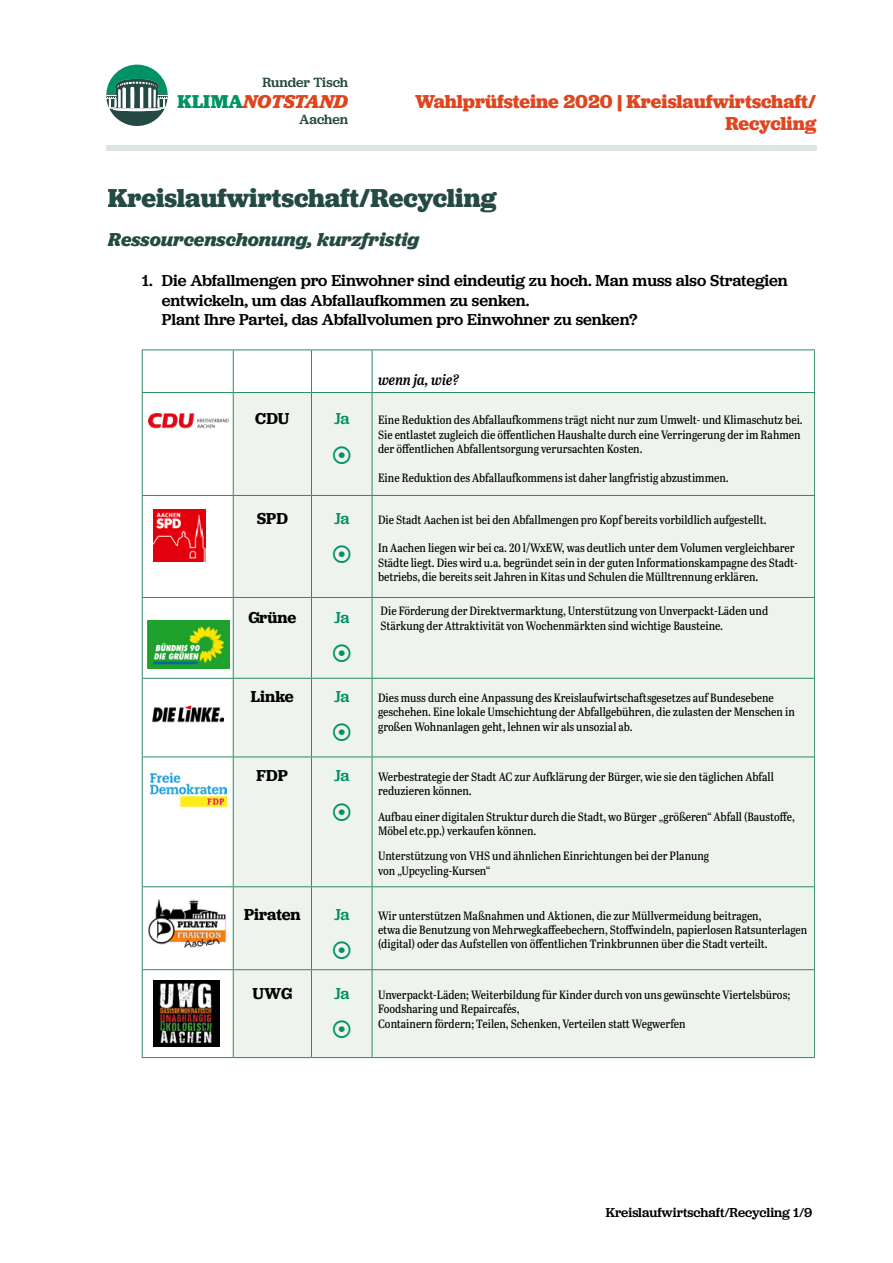
<style>
.page{position:relative;width:893px;height:1263px;background:#fff}
.page>*{position:absolute;margin:0;border:0;box-sizing:border-box;transform-origin:0 0}
.t1{font:700 27px "Jubilat";color:#254a43}
.t2{font:700 19.5px/22.5px "Jubilat";color:#df4620;text-align:right}
.t3{font:italic 700 19.5px "Jubilat";color:#254a43}
.t4{font:italic 700 19.35px "Jubilat";color:#de451f}
.t5{font:500 16.5px/19.8px "Jubilat";color:#000}
.t6{font:600 16.5px "Jubilat";color:#000}
.t7{font:500 16.5px "Jubilat";letter-spacing:-.03em;color:#009264}
.t8{font:italic 15px "Abril Titling Cnd Sb";color:#000}
.t9{font:500 13.95px "Jubilat";color:#244a43}
.t10{font:500 13.5px "Jubilat";color:#000}
.t11{font:12px/14.4px "Abril Titling Cnd";color:#000}
.s1{font-style:normal;color:#009264}
</style>
<div class="page">
<svg style="left:106px;top:64px;width:62px;height:62px"></svg>
<div style="left:234px;top:393px;width:579px;height:664px;background:#eef3ee"></div>
<hr style="left:142px;top:349px;width:91px;height:1px;background:#2d8c5d">
<hr style="left:142px;top:350px;width:1px;height:42px;background:#2d8c5d">
<hr style="left:233px;top:349px;width:78px;height:1px;background:#2d8c5d">
<hr style="left:233px;top:350px;width:1px;height:42px;background:#2d8c5d">
<hr style="left:311px;top:349px;width:61px;height:1px;background:#2d8c5d">
<hr style="left:311px;top:350px;width:1px;height:42px;background:#2d8c5d">
<hr style="left:372px;top:349px;width:443px;height:1px;background:#2d8c5d">
<hr style="left:372px;top:350px;width:1px;height:42px;background:#2d8c5d">
<hr style="left:142px;top:392px;width:91px;height:1px;background:#2d8c5d">
<hr style="left:142px;top:393px;width:1px;height:102px;background:#2d8c5d">
<hr style="left:233px;top:392px;width:78px;height:1px;background:#2d8c5d">
<hr style="left:233px;top:393px;width:1px;height:102px;background:#2d8c5d">
<hr style="left:311px;top:392px;width:61px;height:1px;background:#2d8c5d">
<hr style="left:311px;top:393px;width:1px;height:102px;background:#2d8c5d">
<hr style="left:372px;top:392px;width:443px;height:1px;background:#2d8c5d">
<hr style="left:372px;top:393px;width:1px;height:102px;background:#2d8c5d">
<hr style="left:142px;top:495px;width:91px;height:1px;background:#2d8c5d">
<hr style="left:142px;top:496px;width:1px;height:101px;background:#2d8c5d">
<hr style="left:233px;top:495px;width:78px;height:1px;background:#2d8c5d">
<hr style="left:233px;top:496px;width:1px;height:101px;background:#2d8c5d">
<hr style="left:311px;top:495px;width:61px;height:1px;background:#2d8c5d">
<hr style="left:311px;top:496px;width:1px;height:101px;background:#2d8c5d">
<hr style="left:372px;top:495px;width:443px;height:1px;background:#2d8c5d">
<hr style="left:372px;top:496px;width:1px;height:101px;background:#2d8c5d">
<hr style="left:142px;top:678px;width:91px;height:1px;background:#2d8c5d">
<hr style="left:142px;top:679px;width:1px;height:77px;background:#2d8c5d">
<hr style="left:233px;top:678px;width:78px;height:1px;background:#2d8c5d">
<hr style="left:233px;top:679px;width:1px;height:77px;background:#2d8c5d">
<hr style="left:311px;top:678px;width:61px;height:1px;background:#2d8c5d">
<hr style="left:311px;top:679px;width:1px;height:77px;background:#2d8c5d">
<hr style="left:372px;top:678px;width:443px;height:1px;background:#2d8c5d">
<hr style="left:372px;top:679px;width:1px;height:77px;background:#2d8c5d">
<hr style="left:142px;top:756px;width:91px;height:1px;background:#2d8c5d">
<hr style="left:142px;top:757px;width:1px;height:129px;background:#2d8c5d">
<hr style="left:233px;top:756px;width:78px;height:1px;background:#2d8c5d">
<hr style="left:233px;top:757px;width:1px;height:129px;background:#2d8c5d">
<hr style="left:311px;top:756px;width:61px;height:1px;background:#2d8c5d">
<hr style="left:311px;top:757px;width:1px;height:129px;background:#2d8c5d">
<hr style="left:372px;top:756px;width:443px;height:1px;background:#2d8c5d">
<hr style="left:372px;top:757px;width:1px;height:129px;background:#2d8c5d">
<hr style="left:142px;top:886px;width:91px;height:1px;background:#2d8c5d">
<hr style="left:142px;top:887px;width:1px;height:82px;background:#2d8c5d">
<hr style="left:233px;top:886px;width:78px;height:1px;background:#2d8c5d">
<hr style="left:233px;top:887px;width:1px;height:82px;background:#2d8c5d">
<hr style="left:311px;top:886px;width:61px;height:1px;background:#2d8c5d">
<hr style="left:311px;top:887px;width:1px;height:82px;background:#2d8c5d">
<hr style="left:372px;top:886px;width:443px;height:1px;background:#2d8c5d">
<hr style="left:372px;top:887px;width:1px;height:82px;background:#2d8c5d">
<hr style="left:142px;top:969px;width:91px;height:1px;background:#2d8c5d">
<hr style="left:142px;top:970px;width:1px;height:87px;background:#2d8c5d">
<hr style="left:233px;top:969px;width:78px;height:1px;background:#2d8c5d">
<hr style="left:233px;top:970px;width:1px;height:87px;background:#2d8c5d">
<hr style="left:311px;top:969px;width:61px;height:1px;background:#2d8c5d">
<hr style="left:311px;top:970px;width:1px;height:87px;background:#2d8c5d">
<hr style="left:372px;top:969px;width:443px;height:1px;background:#2d8c5d">
<hr style="left:372px;top:970px;width:1px;height:87px;background:#2d8c5d">
<hr style="left:142px;top:1057px;width:91px;height:1px;background:#2d8c5d">
<hr style="left:233px;top:1057px;width:78px;height:1px;background:#2d8c5d">
<hr style="left:311px;top:1057px;width:61px;height:1px;background:#2d8c5d">
<hr style="left:372px;top:1057px;width:443px;height:1px;background:#2d8c5d">
<hr style="left:142px;top:597px;width:91px;height:1px;background:#2d8c5d">
<hr style="left:142px;top:598px;width:1px;height:80px;background:#2d8c5d">
<hr style="left:233px;top:597px;width:78px;height:1px;background:#2d8c5d">
<hr style="left:233px;top:598px;width:1px;height:80px;background:#2d8c5d">
<hr style="left:311px;top:597px;width:61px;height:1px;background:#2d8c5d">
<hr style="left:311px;top:598px;width:1px;height:80px;background:#2d8c5d">
<hr style="left:372px;top:597px;width:443px;height:1px;background:#2d8c5d">
<hr style="left:372px;top:598px;width:1px;height:80px;background:#2d8c5d">
<div style="left:106px;top:146px;width:710px;height:5px;background:#dce8df"></div>
<img style="left:149px;top:414px;width:79px;height:14px">
<img style="left:153px;top:509px;width:52px;height:52px">
<img style="left:148px;top:620px;width:82px;height:49px">
<img style="left:152px;top:705px;width:71px;height:18px">
<img style="left:151px;top:772px;width:75px;height:36px">
<img style="left:148px;top:899px;width:79px;height:48px">
<img style="left:154px;top:980px;width:66px;height:66px">
<svg style="left:333px;top:446px;width:17px;height:18px"></svg>
<svg style="left:333px;top:545px;width:17px;height:18px"></svg>
<svg style="left:333px;top:644px;width:17px;height:18px"></svg>
<svg style="left:333px;top:724px;width:17px;height:17px"></svg>
<svg style="left:333px;top:803px;width:17px;height:17px"></svg>
<svg style="left:333px;top:941px;width:17px;height:18px"></svg>
<svg style="left:333px;top:1021px;width:17px;height:17px"></svg>
<p class="t9" style="left:262px;top:74px;width:87px">Runder Tisch</p>
<h3 class="t4" style="left:178px;top:89px;width:172px"><span class="s1">KLIMA</span>NOTSTAND</h3>
<p class="t9" style="left:299px;top:110px;width:51px">Aachen</p>
<h2 class="t2" style="left:415px;top:90px;width:403px">Wahlprüfsteine 2020 | Kreislaufwirtschaft/<br>Recycling</h2>
<h1 class="t1" style="left:108px;top:180px;width:390px">Kreislaufwirtschaft/Recycling</h1>
<h2 class="t3" style="left:108px;top:227px;width:313px">Ressourcenschonung, kurzfristig</h2>
<h3 class="t5" style="left:162px;top:270px;width:628px;text-indent:-20px">1. Die Abfallmengen pro Einwohner sind eindeutig zu hoch. Man muss also Strategien entwickeln, um das Abfallaufkommen zu senken.<br>Plant Ihre Partei, das Abfallvolumen pro Einwohner zu senken?</h3>
<p class="t8" style="left:378px;top:369px;width:82px">wenn ja, wie?</p>
<h3 class="t6" style="left:255px;top:408px;width:36px">CDU</h3>
<h3 class="t7" style="left:334px;top:408px;width:17px">Ja</h3>
<p class="t11" style="left:378px;top:412px;width:426px">Eine Reduktion des Abfallaufkommens trägt nicht nur zum Umwelt- und Klimaschutz bei.<br>Sie entlastet zugleich die öffentlichen Haushalte durch eine Verringerung der im Rahmen der öffentlichen Abfallentsorgung verursachten Kosten.</p>
<p class="t11" style="left:378px;top:470px;width:352px">Eine Reduktion des Abfallaufkommens ist daher langfristig abzustimmen.</p>
<h3 class="t6" style="left:257px;top:507px;width:33px">SPD</h3>
<h3 class="t7" style="left:334px;top:507px;width:17px">Ja</h3>
<p class="t11" style="left:378px;top:511px;width:390px">Die Stadt Aachen ist bei den Abfallmengen pro Kopf bereits vorbildlich aufgestellt.</p>
<p class="t11" style="left:378px;top:540px;width:421px">In Aachen liegen wir bei ca. 20 l/WxEW, was deutlich unter dem Volumen vergleichbarer<br>Städte liegt. Dies wird u.a. begründet sein in der guten Informationskampagne des Stadt&shy;betriebs, die bereits seit Jahren in Kitas und Schulen die Mülltrennung erklären.</p>
<h3 class="t6" style="left:248px;top:606px;width:49px">Grüne</h3>
<h3 class="t7" style="left:334px;top:606px;width:17px">Ja</h3>
<p class="t11" style="left:381px;top:603px;width:389px">Die Förderung der Direktvermarktung, Unterstützung von Unverpackt-Läden und<br>Stärkung der Attraktivität von Wochenmärkten sind wichtige Bausteine.</p>
<h3 class="t6" style="left:251px;top:686px;width:44px">Linke</h3>
<h3 class="t7" style="left:334px;top:685px;width:17px">Ja</h3>
<p class="t11" style="left:378px;top:690px;width:418px">Dies muss durch eine Anpassung des Kreislaufwirtschaftsgesetzes auf Bundesebene geschehen. Eine lokale Umschichtung der Abfallgebühren, die zulasten der Menschen in großen Wohnanlagen geht, lehnen wir als unsozial ab.</p>
<h3 class="t6" style="left:257px;top:765px;width:33px">FDP</h3>
<h3 class="t7" style="left:334px;top:765px;width:17px">Ja</h3>
<p class="t11" style="left:378px;top:769px;width:397px">Werbestrategie der Stadt AC zur Aufklärung der Bürger, wie sie den täglichen Abfall reduzieren können.</p>
<p class="t11" style="left:378px;top:808px;width:418px">Aufbau einer digitalen Struktur durch die Stadt, wo Bürger „größeren“ Abfall (Baustoffe,<br>Möbel etc.pp.) verkaufen können.</p>
<p class="t11" style="left:378px;top:848px;width:333px">Unterstützung von VHS und ähnlichen Einrichtungen bei der Planung von „Upcycling-Kursen“</p>
<h3 class="t6" style="left:244px;top:903px;width:58px">Piraten</h3>
<h3 class="t7" style="left:334px;top:903px;width:17px">Ja</h3>
<p class="t11" style="left:378px;top:907px;width:431px">Wir unterstützen Maßnahmen und Aktionen, die zur Müllvermeidung beitragen,<br>etwa die Benutzung von Mehrwegkaffeebechern, Stoffwindeln, papierlosen Ratsunterlagen (digital) oder das Aufstellen von öffentlichen Trinkbrunnen über die Stadt verteilt.</p>
<h3 class="t6" style="left:253px;top:983px;width:41px">UWG</h3>
<h3 class="t7" style="left:334px;top:982px;width:17px">Ja</h3>
<p class="t11" style="left:378px;top:987px;width:414px">Unverpackt-Läden; Weiterbildung für Kinder durch von uns gewünschte Viertelsbüros;<br>Foodsharing und Repaircafés,<br>Containern fördern; Teilen, Schenken, Verteilen statt Wegwerfen</p>
<p class="t10" style="left:606px;top:1203px;width:208px">Kreislaufwirtschaft/Recycling 1/9</p>
</div>
